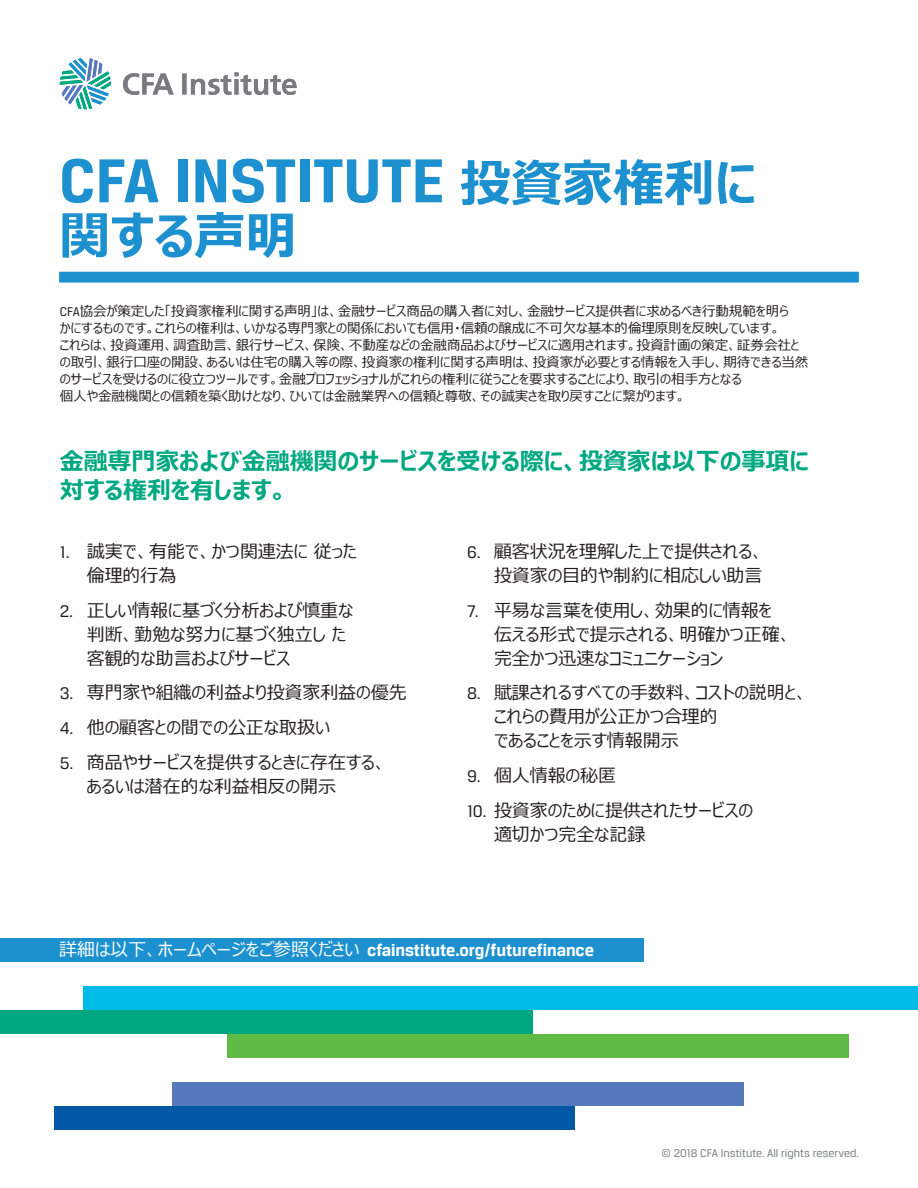
<style>
.page{position:relative;width:918px;height:1188px;background:#fff}
.page>*{position:absolute;margin:0;border:0;box-sizing:border-box;transform-origin:0 0}
.t1{font:700 66px "CFA Breuer Text";color:#1d90d0}
.t2{font:700 51px "Meiryo UI";color:#1d90d0}
.t3{font:700 24px/28.5px "Meiryo UI";letter-spacing:-.005em;color:#00a881}
.t4{font:18px/24px "Meiryo UI";letter-spacing:-.005em;color:#231f20}
.t5{font:700 18px "CFA Breuer Text";letter-spacing:-.005em;color:#fff}
.t6{font:13.5px/17px "Meiryo UI";letter-spacing:-.005em;color:#231f20}
.t7{font:12px "CFA Breuer Text";color:#7a7c7f}
.s1{font-family:"Meiryo UI";font-size:51px}
.s2{font-family:"CFA Breuer Text"}
.s3{font-family:"Meiryo UI";font-weight:400}
</style>
<div class="page">
<div style="left:54px;top:1106px;width:521px;height:24px;background:#0158a6"></div>
<div style="left:173px;top:1082px;width:571px;height:24px;background:#5679bd"></div>
<div style="left:0;top:1010px;width:533px;height:24px;background:#00a881"></div>
<div style="left:227px;top:1034px;width:622px;height:24px;background:#60bb46"></div>
<div style="left:0;top:938px;width:643px;height:24px;background:#1d90d0"></div>
<div style="left:84px;top:986px;width:834px;height:24px;background:#02bce8"></div>
<div style="left:59px;top:272px;width:800px;height:10px;background:#1d90d0"></div>
<svg style="left:60px;top:58px;width:51px;height:51px"></svg>
<svg style="left:123px;top:73px;width:51px;height:22px"></svg>
<hr style="left:182px;top:74px;width:4px;height:21px;background:#7b7a81">
<svg style="left:191px;top:72px;width:106px;height:23px"></svg>
<h1 class="t1" style="left:59px;top:143px;width:699px">CFA INSTITUTE <span class="s1">投資家権利に</span></h1>
<h2 class="t2" style="left:59px;top:201px;width:239px">関する声明</h2>
<p class="t6" style="left:60px;top:304px;width:750px"><span class="s2">CFA</span>協会が策定した「投資家権利に関する声明」は、金融サービス商品の購入者に対し、金融サービス提供者に求めるべき行動規範を明ら<br>かにするものです。これらの権利は、いかなる専門家との関係においても信用・信頼の醸成に不可欠な基本的倫理原則を反映しています。<br>これらは、投資運用、調査助言、銀行サービス、保険、不動産などの金融商品およびサービスに適用されます。投資計画の策定、証券会社との取引、銀行口座の開設、あるいは住宅の購入等の際、投資家の権利に関する声明は、投資家が必要とする情報を入手し、期待できる当然のサービスを受けるのに役立つツールです。金融プロフェッショナルがこれらの権利に従うことを要求することにより、取引の相手方となる<br>個人や金融機関との信頼を築く助けとなり、ひいては金融業界への信頼と尊敬、その誠実さを取り戻すことに繋がります。</p>
<h3 class="t3" style="left:60px;top:449px;width:751px">金融専門家および金融機関のサービスを受ける際に、投資家は以下の事項に対する権利を有します。</h3>
<h3 class="t4" style="left:87px;top:540px;width:272px;text-indent:-27px"><span class="s2">1.</span> 誠実で、有能で、かつ関連法に 従った倫理的行為</h3>
<h3 class="t4" style="left:87px;top:599px;width:268px;text-indent:-27px"><span class="s2">2.</span> 正しい情報に基づく分析および慎重な判断、勤勉な努力に基づく独立し た客観的な助言およびサービス</h3>
<h3 class="t4" style="left:60px;top:682px;width:348px"><span class="s2">3.</span> 専門家や組織の利益より投資家利益の優先</h3>
<h3 class="t4" style="left:60px;top:717px;width:271px"><span class="s2">4.</span> 他の顧客との間での公正な取扱い</h3>
<h3 class="t4" style="left:87px;top:751px;width:301px;text-indent:-27px"><span class="s2">5.</span> 商品やサービスを提供するときに存在する、あるいは潜在的な利益相反の開示</h3>
<h3 class="t4" style="left:467px;top:540px;width:299px;text-align:right"><span class="s2">6.</span> 顧客状況を理解した上で提供される、投資家の目的や制約に相応しい助言</h3>
<h3 class="t4" style="left:494px;top:599px;width:299px;text-indent:-27px"><span class="s2">7.</span> 平易な言葉を使用し、効果的に情報を伝える形式で提示される、明確かつ正確、完全かつ迅速なコミュニケーション</h3>
<h3 class="t4" style="left:494px;top:682px;width:315px;text-indent:-27px"><span class="s2">8.</span> 賦課されるすべての手数料、コストの説明と、これらの費用が公正かつ合理的<br>であることを示す情報開示</h3>
<h3 class="t4" style="left:467px;top:765px;width:151px"><span class="s2">9.</span> 個人情報の秘匿</h3>
<h3 class="t4" style="left:494px;top:799px;width:261px;text-indent:-27px"><span class="s2">10.</span> 投資家のために提供されたサービスの適切かつ完全な記録</h3>
<h3 class="t5" style="left:59px;top:940px;width:536px"><span class="s3">詳細は以下、ホームページをご参照ください</span> cfainstitute.org/futurefinance</h3>
<p class="t7" style="left:662px;top:1146px;width:199px">© 2018 CFA Institute. All rights reserved.</p>
</div>
